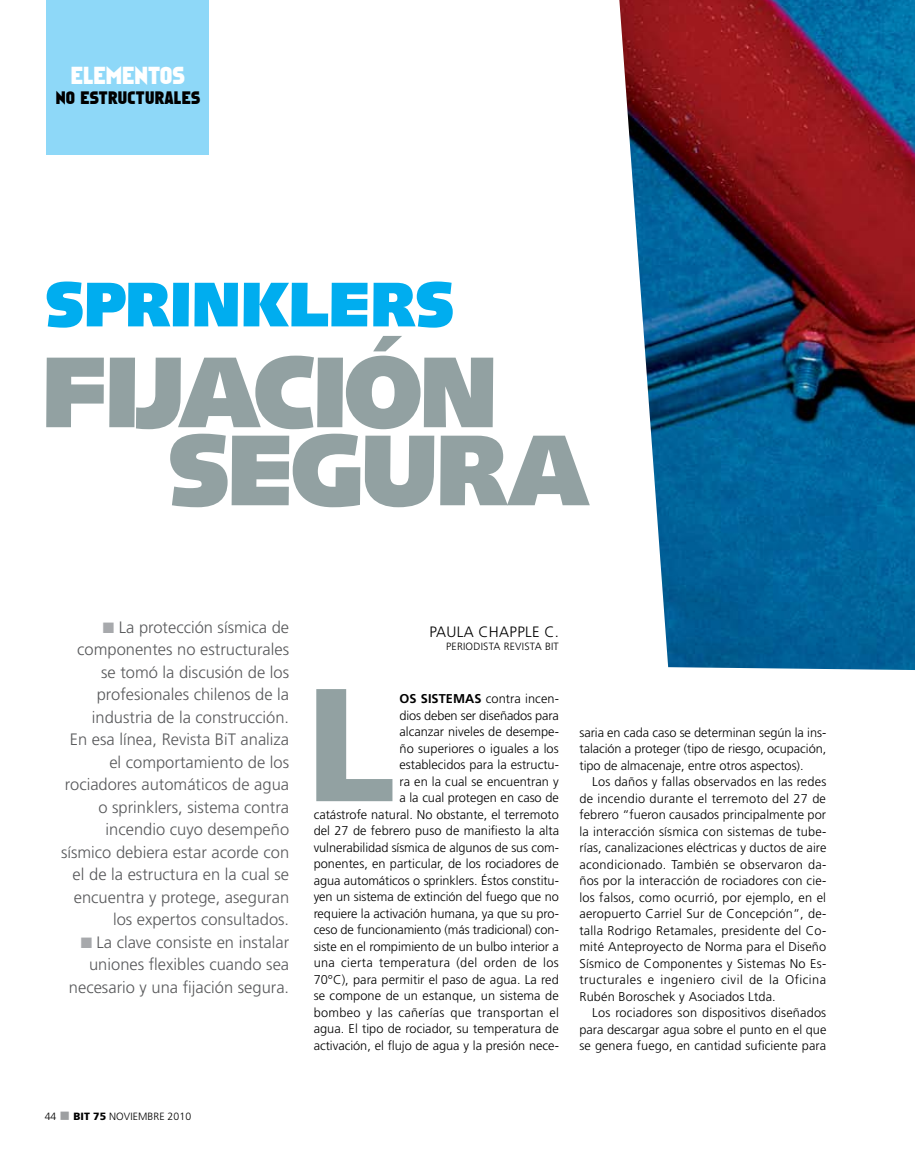
<style>
.page{position:relative;width:915px;height:1170px;background:#fff}
.page>*{position:absolute;margin:0;border:0;box-sizing:border-box;transform-origin:0 0}
.t1{font:900 160.5px "Frutiger";color:#92a1a2}
.t2{font:900 100.5px/78px "Syntax";letter-spacing:-.03em;color:#92a1a2}
.t3{font:900 63px "Syntax";letter-spacing:-.005em;color:#00adef}
.t4{font:22.5px "Faktos";color:#fff}
.t5{font:300 16.5px/22.5px "Frutiger";color:#58595b;text-align:right}
.t6{font:16.5px "Faktos";letter-spacing:.02em;color:#000}
.t7{font:300 15px "Frutiger";letter-spacing:.02em;color:#000}
.t8{font:300 12.75px/16.5px "Frutiger";color:#000;text-align:justify}
.t9{font:300 10.5px "Frutiger";letter-spacing:.02em;color:#000}
.s1{color:#a7a9ac}
.s2{color:#9d9fa1}
.s3{font-weight:900}
.s4{font-weight:700}
</style>
<div class="page">
<div style="left:46px;top:0;width:162px;height:154px;background:#8ed8f8"></div>
<img style="left:619px;top:0;width:295px;height:670px">
<h3 class="t4" style="left:71px;top:63px;width:115px">ELEMENTOS</h3>
<p class="t6" style="left:56px;top:88px;width:146px">NO ESTRUCTURALES</p>
<h3 class="t3" style="left:45px;top:267px;width:407px">SPRINKLERS</h3>
<h2 class="t2" style="left:168px;top:354px;width:423px;text-indent:-126px">FIJACIÓN<br>SEGURA</h2>
<p class="t5" style="left:61px;top:615px;width:229px"><span class="s1">■</span> La protección sísmica de componentes no estructurales se tomó la discusión de los profesionales chilenos de la industria de la construcción.<br>En esa línea, Revista BiT analiza el comportamiento de los rociadores automáticos de agua o sprinklers, sistema contra incendio cuyo desempeño sísmico debiera estar acorde con el de la estructura en la cual se encuentra y protege, aseguran los expertos consultados.</p>
<p class="t5" style="left:69px;top:930px;width:222px"><span class="s1">■</span> La clave consiste en instalar uniones flexibles cuando sea necesario y una fijación segura.</p>
<p class="t9" style="left:45px;top:1109px;width:148px">44 <span class="s2">■</span> <span class="s3">BIT 75</span> noviembre 2010</p>
<p class="t7" style="left:429px;top:623px;width:131px">Paula Chapple C.</p>
<p class="t9" style="left:446px;top:640px;width:114px">Periodista Revista BIT</p>
<h1 class="t1" style="left:306px;top:648px;width:91px">L</h1>
<p class="t8" style="left:313px;top:690px;width:247px;text-align:right"><span class="s4">OS SISTEMAS</span> contra incen-<br>dios deben ser diseñados para<br>alcanzar niveles de desempe-<br>ño superiores o iguales a los<br>establecidos para la estructu-<br>ra en la cual se encuentran y<br>a la cual protegen en caso de<br>catástrofe natural. No obstante, el terremoto del 27 de febrero puso de manifiesto la alta vulnerabilidad sísmica de algunos de sus com&shy;ponentes, en particular, de los rociadores de agua automáticos o sprinklers. Éstos constitu&shy;yen un sistema de extinción del fuego que no requiere la activación humana, ya que su pro&shy;ceso de funcionamiento (más tradicional) con&shy;siste en el rompimiento de un bulbo interior a una cierta temperatura (del orden de los 70°C), para permitir el paso de agua. La red se compone de un estanque, un sistema de bombeo y las cañerías que transportan el agua. El tipo de rociador, su temperatura de activación, el flujo de agua y la presión nece-</p>
<p class="t8" style="left:579px;top:723px;width:248px">saria en cada caso se determinan según la ins&shy;talación a proteger (tipo de riesgo, ocupación, tipo de almacenaje, entre otros aspectos).</p>
<p class="t8" style="left:579px;top:773px;width:248px;text-indent:13px">Los daños y fallas observados en las redes de incendio durante el terremoto del 27 de febrero “fueron causados principalmente por la interacción sísmica con sistemas de tube&shy;rías, canalizaciones eléctricas y ductos de aire acondicionado. También se observaron da&shy;ños por la interacción de rociadores con cie&shy;los falsos, como ocurrió, por ejemplo, en el aeropuerto Carriel Sur de Concepción”, de&shy;talla Rodrigo Retamales, presidente del Co&shy;mité Anteproyecto de Norma para el Diseño Sísmico de Componentes y Sistemas No Es&shy;tructurales e ingeniero civil de la Oficina Rubén Boroschek y Asociados Ltda.</p>
<p class="t8" style="left:579px;top:1004px;width:248px;text-indent:13px">Los rociadores son dispositivos diseñados para descargar agua sobre el punto en el que se genera fuego, en cantidad suficiente para</p>
</div>
